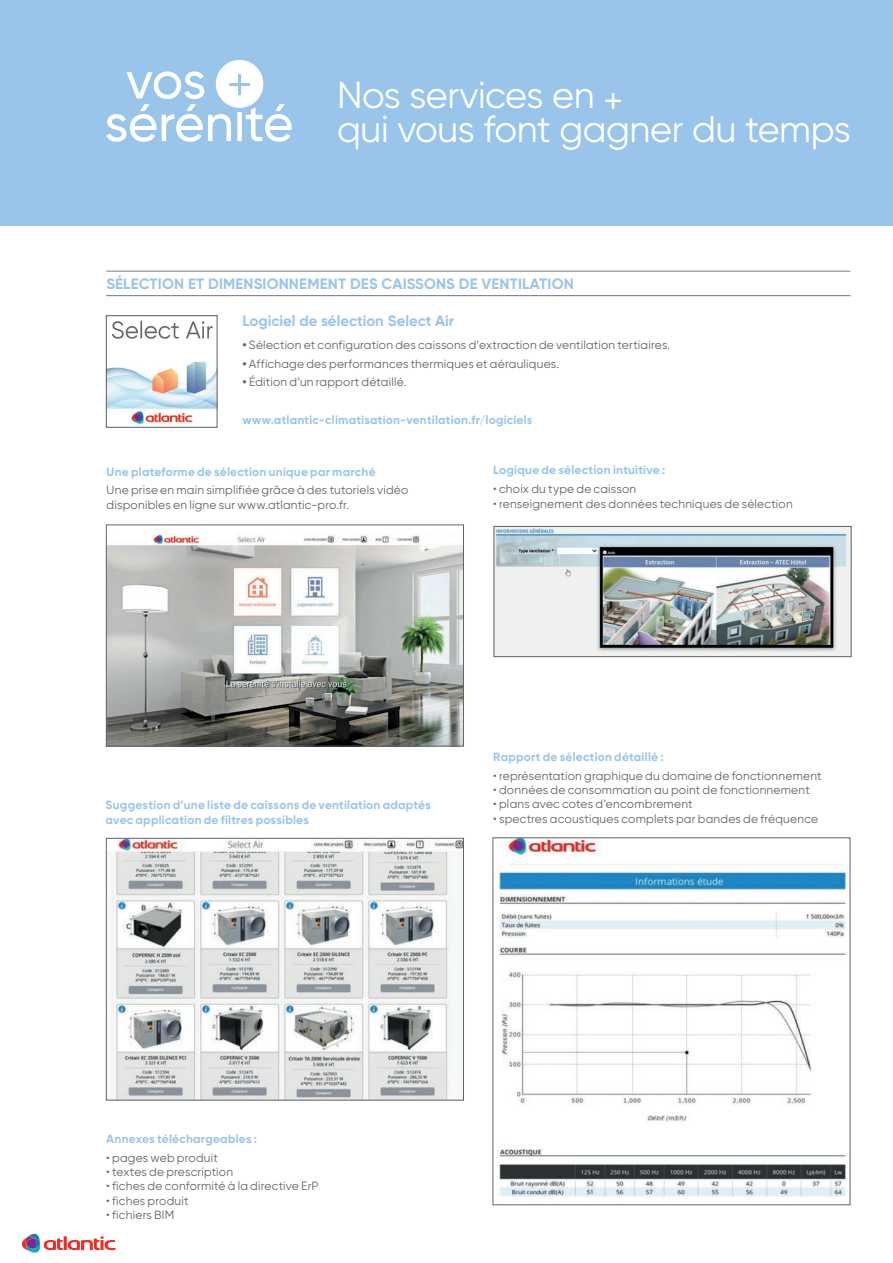
<style>
.page{position:relative;width:893px;height:1263px;background:#fff}
.page>*{position:absolute;margin:0;border:0;box-sizing:border-box;transform-origin:0 0}
.H5_filet{font:37.5px/34.5px "Gilroy";letter-spacing:-.01em;color:#fff}
.titre_rubrique___tex{font:700 15px "Gilroy";letter-spacing:.01em;color:#98c5e9}
.titre_rubrique___tab{font:700 15px "Gilroy";color:#98c5e9}
.texte_courant{font:12px/14.4px "Gilroy";letter-spacing:.02em;color:#636366}
.texte_courant-2{font:700 12px/14.4px "Gilroy";letter-spacing:.015em;color:#98c5e9}
.s1{font-weight:700}
</style>
<div class="page">
<svg style="left:21px;top:1233px;width:95px;height:20px"></svg>
<div style="left:0;top:0;width:893px;height:225px;background:#98c5e9"></div>
<svg style="left:106px;top:60px;width:186px;height:82px"></svg>
<hr style="left:106px;top:271px;width:744px;height:1px;background:#808285">
<hr style="left:106px;top:295px;width:744px;height:1px;background:#808285">
<img style="left:108px;top:320px;width:107px;height:105px">
<div style="left:106px;top:315px;width:111px;height:112px;border:1px solid #636366"></div>
<img style="left:108px;top:535px;width:354px;height:209px">
<div style="left:106px;top:525px;width:358px;height:221px;border:1px solid #636366"></div>
<img style="left:108px;top:840px;width:354px;height:258px">
<div style="left:106px;top:838px;width:358px;height:262px;border:1px solid #636366"></div>
<img style="left:496px;top:528px;width:353px;height:127px">
<div style="left:494px;top:526px;width:357px;height:131px;border:1px solid #636366"></div>
<img style="left:497px;top:839px;width:351px;height:358px">
<div style="left:492px;top:837px;width:358px;height:368px;border:1px solid #636366"></div>
<p class="H5_filet" style="left:337px;top:77px;width:515px">Nos services en +<br>qui vous font gagner du temps</p>
<p class="titre_rubrique___tex" style="left:106px;top:274px;width:469px">SÉLECTION ET DIMENSIONNEMENT DES CAISSONS DE VENTILATION</p>
<p class="titre_rubrique___tab" style="left:242px;top:312px;width:213px">Logiciel de sélection Select Air</p>
<p class="texte_courant" style="left:242px;top:338px;width:429px"><span class="s1">•</span> Sélection et configuration des caissons d’extraction de ventilation tertiaires.</p>
<p class="texte_courant" style="left:242px;top:356px;width:318px"><span class="s1">•</span> Affichage des performances thermiques et aérauliques.</p>
<p class="texte_courant" style="left:242px;top:375px;width:166px"><span class="s1">•</span> Édition d’un rapport détaillé.</p>
<p class="texte_courant-2" style="left:242px;top:412px;width:292px">www.atlantic-climatisation-ventilation.fr/logiciels</p>
<p class="texte_courant-2" style="left:107px;top:464px;width:271px">Une plateforme de sélection unique par marché</p>
<p class="texte_courant" style="left:107px;top:483px;width:303px">Une prise en main simplifiée grâce à des tutoriels vidéo disponibles en ligne sur www.atlantic-pro.fr.</p>
<p class="texte_courant-2" style="left:493px;top:463px;width:173px">Logique de sélection intuitive :</p>
<p class="texte_courant" style="left:493px;top:482px;width:145px">• choix du type de caisson</p>
<p class="texte_courant" style="left:493px;top:496px;width:301px">• renseignement des données techniques de sélection</p>
<p class="texte_courant-2" style="left:106px;top:798px;width:327px">Suggestion d’une liste de caissons de ventilation adaptés avec application de filtres possibles</p>
<p class="texte_courant-2" style="left:493px;top:749px;width:172px">Rapport de sélection détaillé :</p>
<p class="texte_courant" style="left:493px;top:768px;width:330px">• représentation graphique du domaine de fonctionnement</p>
<p class="texte_courant" style="left:493px;top:782px;width:318px">• données de consommation au point de fonctionnement</p>
<p class="texte_courant" style="left:493px;top:797px;width:201px">• plans avec cotes d’encombrement</p>
<p class="texte_courant" style="left:493px;top:811px;width:326px">• spectres acoustiques complets par bandes de fréquence</p>
<p class="texte_courant-2" style="left:106px;top:1131px;width:152px">Annexes téléchargeables :</p>
<p class="texte_courant" style="left:106px;top:1150px;width:113px">• pages web produit</p>
<p class="texte_courant" style="left:106px;top:1164px;width:128px">• textes de prescription</p>
<p class="texte_courant" style="left:106px;top:1179px;width:214px">• fiches de conformité à la directive ErP</p>
<p class="texte_courant" style="left:106px;top:1193px;width:84px">• fiches produit</p>
<p class="texte_courant" style="left:106px;top:1208px;width:70px">• fichiers BIM</p>
</div>
